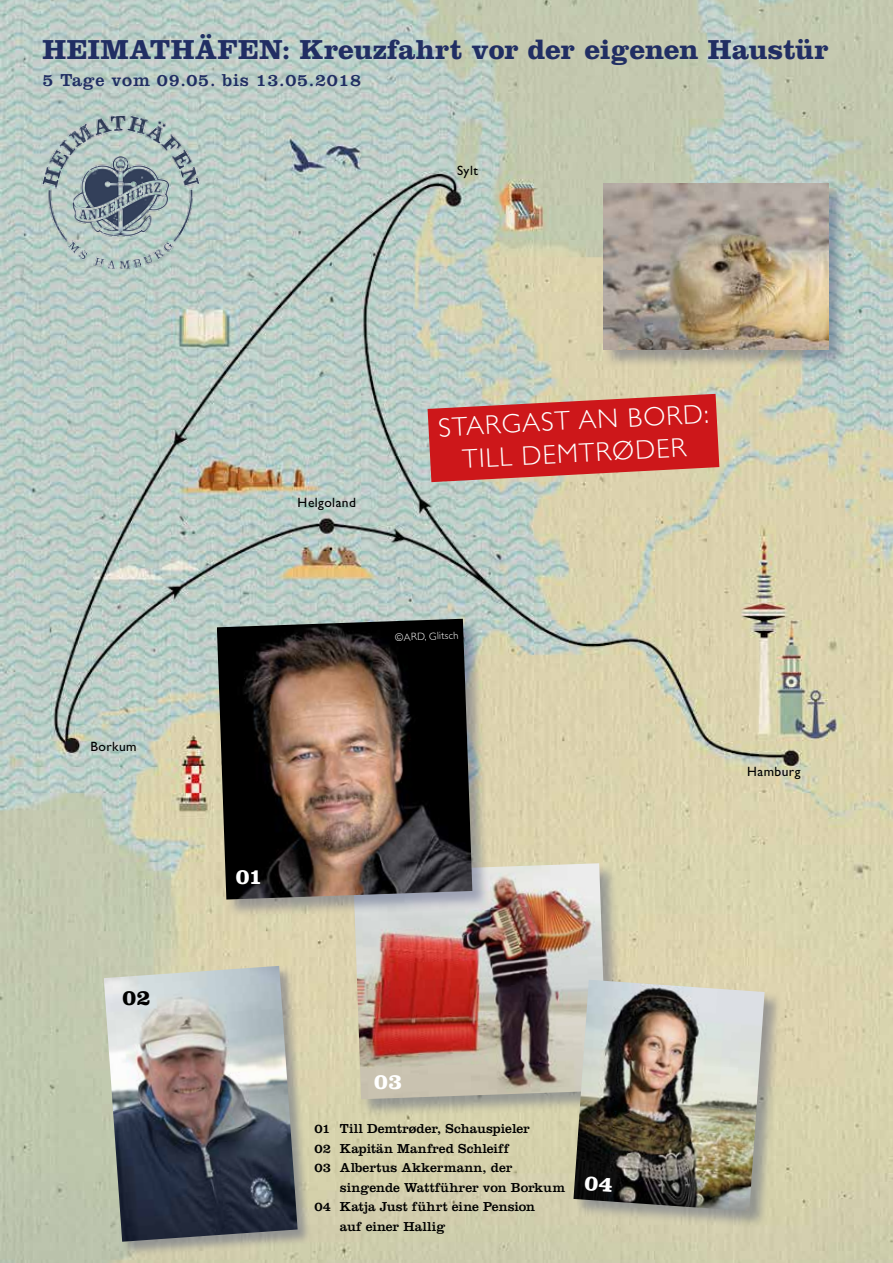
<style>
.page{position:relative;width:893px;height:1263px;background:#fff}
.page>*{position:absolute;margin:0;border:0;box-sizing:border-box;transform-origin:0 0}
.t1{font:700 28.5px "Clarendon";color:#212e63}
.t2{font:300 27px/32.4px "Gill Alt One";color:#fff;text-align:center}
.t3{font:700 22.5px "Clarendon";color:#fff}
.t4{font:700 22.5px "Clarendon";color:#000}
.t5{font:18px "Clarendon";letter-spacing:.04em;color:#212e63}
.t6{font:13.5px/19.5px "Clarendon";letter-spacing:.005em;color:#000}
.t7{font:13.5px "Gill Alt One";letter-spacing:.035em;color:#000}
.t8{font:300 10.5px "Gill Alt One";color:#fff}
</style>
<div class="page">
<img style="left:0;top:0;width:893px;height:1263px">
<img style="left:31px;top:105px;width:179px;height:178px">
<div style="left:603px;top:184px;width:243px;height:184px;background:#212e63;opacity:.35"></div>
<img style="left:603px;top:184px;width:225px;height:166px">
<div style="left:353px;top:863px;width:272px;height:254px;background:#212e63;opacity:.35"></div>
<img style="left:353px;top:863px;width:254px;height:236px">
<div style="left:573px;top:980px;width:209px;height:249px;background:#212e63;opacity:.35"></div>
<img style="left:573px;top:980px;width:192px;height:231px">
<div style="left:104px;top:966px;width:208px;height:290px;background:#212e63;opacity:.35"></div>
<img style="left:104px;top:966px;width:194px;height:276px">
<svg style="left:428px;top:394px;width:291px;height:88px"></svg>
<div style="left:217px;top:619px;width:273px;height:298px;background:#212e63;opacity:.35"></div>
<img style="left:217px;top:619px;width:255px;height:280px">
<svg style="left:585px;top:1176px;width:27px;height:16px"></svg>
<h1 class="t1" style="left:43px;top:32px;width:788px">HEIMATHÄFEN: Kreuzfahrt vor der eigenen Haustür</h1>
<h3 class="t5" style="left:43px;top:70px;width:320px">5 Tage vom 09.05. bis 13.05.2018</h3>
<p class="t7" style="left:457px;top:162px;width:22px">Sylt</p>
<p class="t7" style="left:90px;top:739px;width:48px">Borkum</p>
<h3 class="t4" style="left:123px;top:984px;width:30px">02</h3>
<p class="t7" style="left:298px;top:495px;width:60px">Helgoland</p>
<h2 class="t2" style="left:438px;top:411px;width:272px;rotate:-3deg">STARGAST AN BORD:<br>TILL DEMTRØDER</h2>
<p class="t8" style="left:395px;top:631px;width:65px;rotate:-2deg">©ARD, Glitsch</p>
<h3 class="t3" style="left:236px;top:863px;width:28px">01</h3>
<p class="t7" style="left:747px;top:764px;width:55px">Hamburg</p>
<h3 class="t3" style="left:374px;top:1068px;width:30px">03</h3>
<p class="t6" style="left:314px;top:1119px;width:217px">01 Till Demtrøder, Schauspieler<br>02 Kapitän Manfred Schleiff<br>03 Albertus Akkermann, der</p>
<p class="t6" style="left:340px;top:1177px;width:227px">singende Wattführer von Borkum</p>
<p class="t6" style="left:314px;top:1197px;width:222px">04 Katja Just führt eine Pension</p>
<p class="t6" style="left:340px;top:1216px;width:107px">auf einer Hallig</p>
</div>
